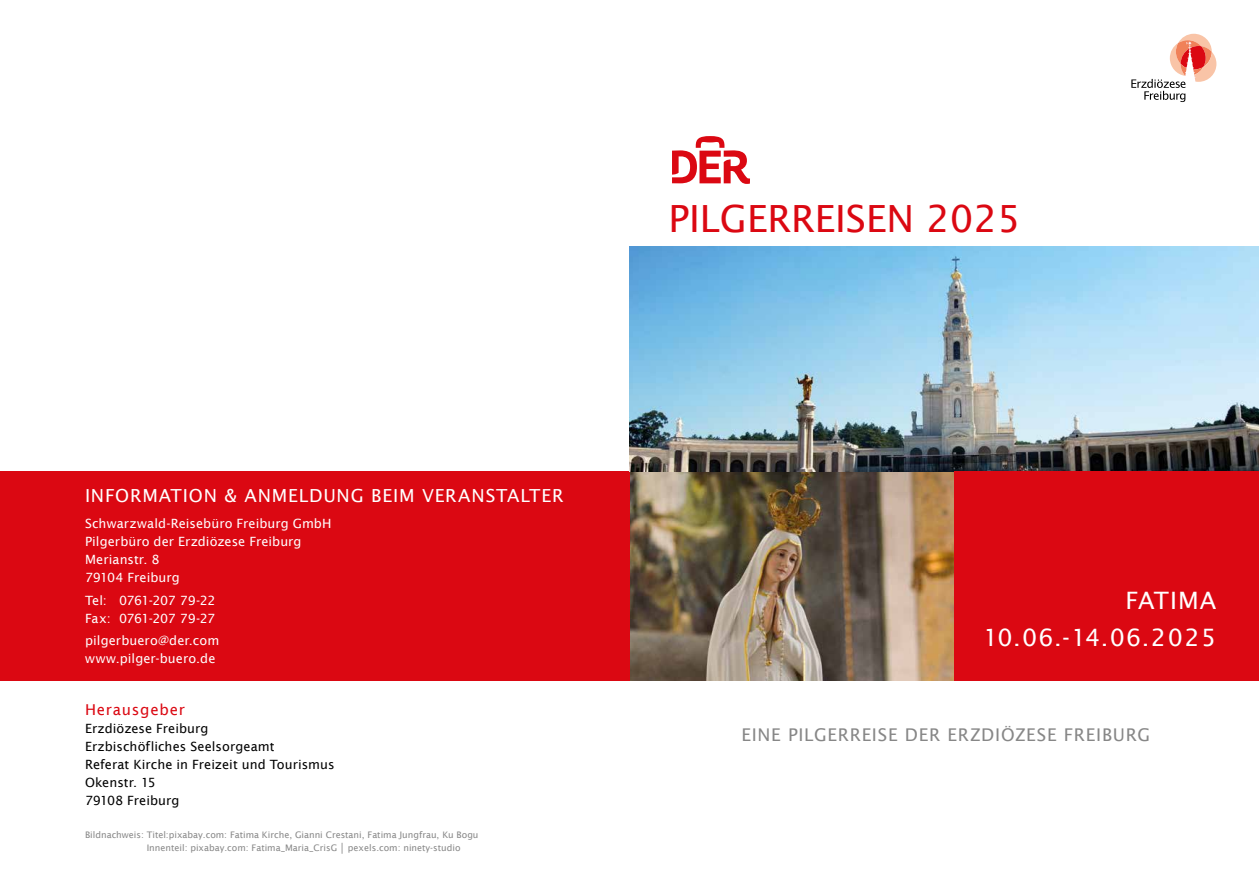
<style>
.page{position:relative;width:1259px;height:893px;background:#fff}
.page>*{position:absolute;margin:0;border:0;box-sizing:border-box;transform-origin:0 0}
.t1{font:37.5px "Lucida Sans";color:#db0812}
.t2{font:24px/37.3px "Lucida Sans";letter-spacing:.04em;color:#fff;text-align:right}
.t3{font:18px "Lucida Sans";letter-spacing:.045em;color:#fff}
.t4{font:17.55px "Lucida Sans";letter-spacing:.045em;color:#878787}
.t5{font:15px "Lucida Sans";letter-spacing:.05em;color:#db0812}
.t6{font:12.75px/18px "Lucida Sans";letter-spacing:.005em;color:#fff}
.t7{font:12.75px/18px "Lucida Sans";letter-spacing:.005em;color:#000}
.t8{font:12.75px/18px "Lucida Sans";letter-spacing:-.03em;color:#fff}
.t9{font:9px/12.8px "Lucida Sans";color:#878787}
.s1{font-family:"Arial"}
</style>
<div class="page">
<img style="left:629px;top:471px;width:326px;height:209px">
<svg style="left:1131px;top:34px;width:85px;height:68px"></svg>
<div style="left:0;top:471px;width:629px;height:209px;background:#db0812"></div>
<img style="left:629px;top:247px;width:630px;height:224px">
<svg style="left:672px;top:136px;width:78px;height:48px"></svg>
<div style="left:955px;top:471px;width:304px;height:209px;background:#db0812"></div>
<h3 class="t3" style="left:85px;top:485px;width:480px">INFORMATION &amp; ANMELDUNG BEIM VERANSTALTER</h3>
<h3 class="t6" style="left:85px;top:515px;width:248px">Schwarzwald-Reisebüro Freiburg GmbH<br>Pilgerbüro der Erzdiözese Freiburg<br>Merianstr. 8<br>79104 Freiburg</h3>
<h3 class="t8" style="left:85px;top:591px;width:132px">Tel: 0761-207 79-22<br>Fax: 0761-207 79-27</h3>
<h3 class="t6" style="left:85px;top:632px;width:136px">pilgerbuero@der.com www.pilger-buero.de</h3>
<h3 class="t5" style="left:85px;top:701px;width:101px">Herausgeber</h3>
<h3 class="t7" style="left:85px;top:719px;width:251px">Erzdiözese Freiburg<br>Erzbischöfliches Seelsorgeamt<br>Referat Kirche in Freizeit und Tourismus<br>Okenstr. 15<br>79108 Freiburg</h3>
<p class="t9" style="left:147px;top:829px;width:333px;text-indent:-62px">Bildnachweis: Titel:pixabay.com: Fatima Kirche, Gianni Crestani, Fatima Jungfrau, Ku Bogu<br>Innenteil: pixabay.com: Fatima_Maria_CrisG <span class="s1">│</span> pexels.com: ninety-studio</p>
<h1 class="t1" style="left:668px;top:197px;width:354px">PILGERREISEN 2025</h1>
<h2 class="t2" style="left:983px;top:582px;width:234px">FATIMA<br>10.06.-14.06.2025</h2>
<h3 class="t4" style="left:741px;top:724px;width:410px">EINE PILGERREISE DER ERZDIÖZESE FREIBURG</h3>
</div>
